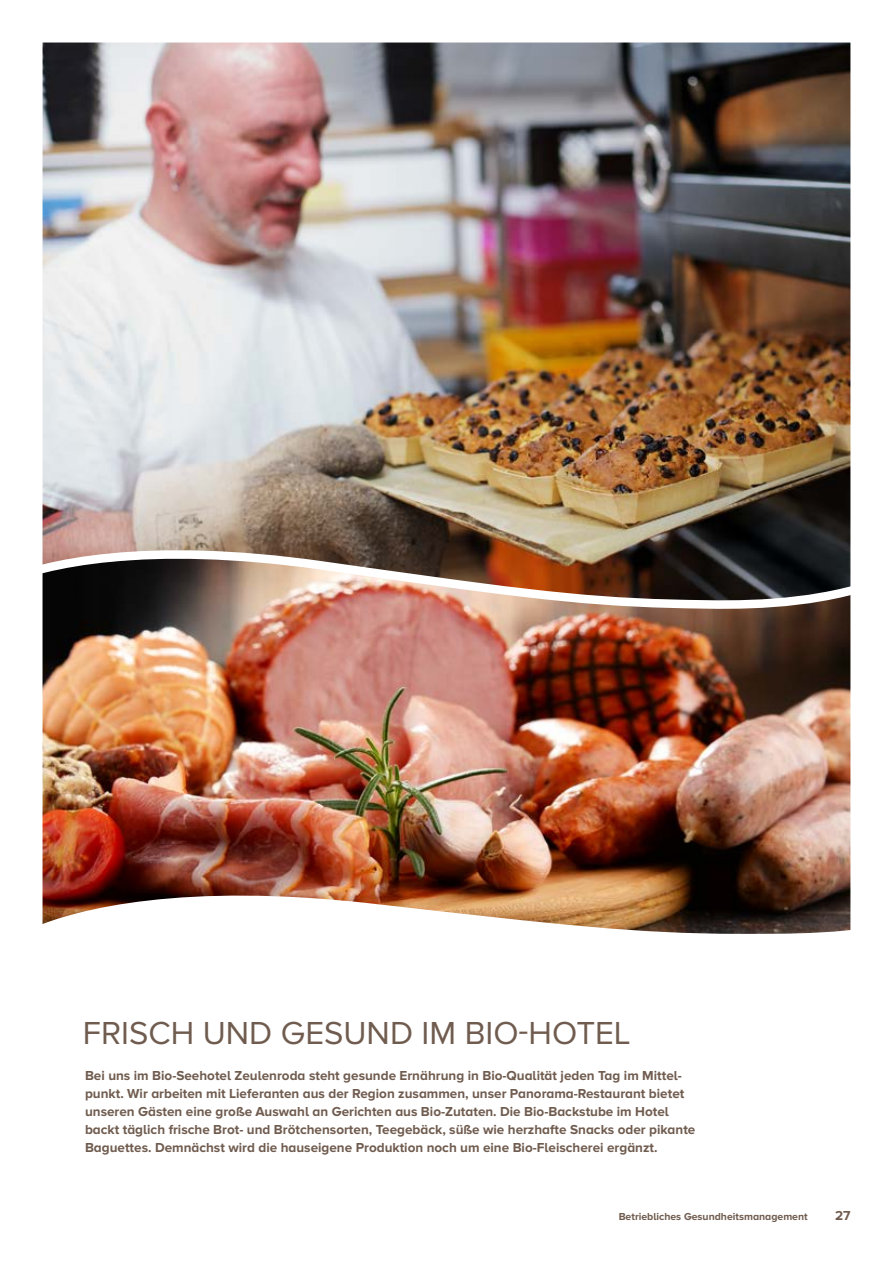
<style>
.page{position:relative;width:893px;height:1263px;background:#fff}
.page>*{position:absolute;margin:0;border:0;box-sizing:border-box;transform-origin:0 0}
.t1{font:33px "Proxima Nova A";color:#705c4f}
.t2{font:700 13.5px/18px "Proxima Nova A";color:#705c4f}
.t3{font:700 10.5px "Proxima Nova A";color:#705c4f}
</style>
<div class="page">
<img style="left:43px;top:43px;width:807px;height:248px">
<img style="left:42px;top:291px;width:809px;height:325px">
<img style="left:42px;top:616px;width:809px;height:318px">
<h1 class="t1" style="left:83px;top:1014px;width:549px">FRISCH UND GESUND IM BIO-HOTEL</h1>
<p class="t2" style="left:85px;top:1067px;width:612px">Bei uns im Bio-Seehotel Zeulenroda steht gesunde Ernährung in Bio-Qualität jeden Tag im Mittel&shy;punkt. Wir arbeiten mit Lieferanten aus der Region zusammen, unser Panorama-Restaurant bietet unseren Gästen eine große Auswahl an Gerichten aus Bio-Zutaten. Die Bio-Backstube im Hotel backt täglich frische Brot- und Brötchensorten, Teegebäck, süße wie herzhafte Snacks oder pikante Baguettes. Demnächst wird die hauseigene Produktion noch um eine Bio-Fleischerei ergänzt.</p>
<p class="t3" style="left:619px;top:1211px;width:191px">Betriebliches Gesundheitsmanagement</p>
<p class="t2" style="left:835px;top:1208px;width:17px">27</p>
</div>
